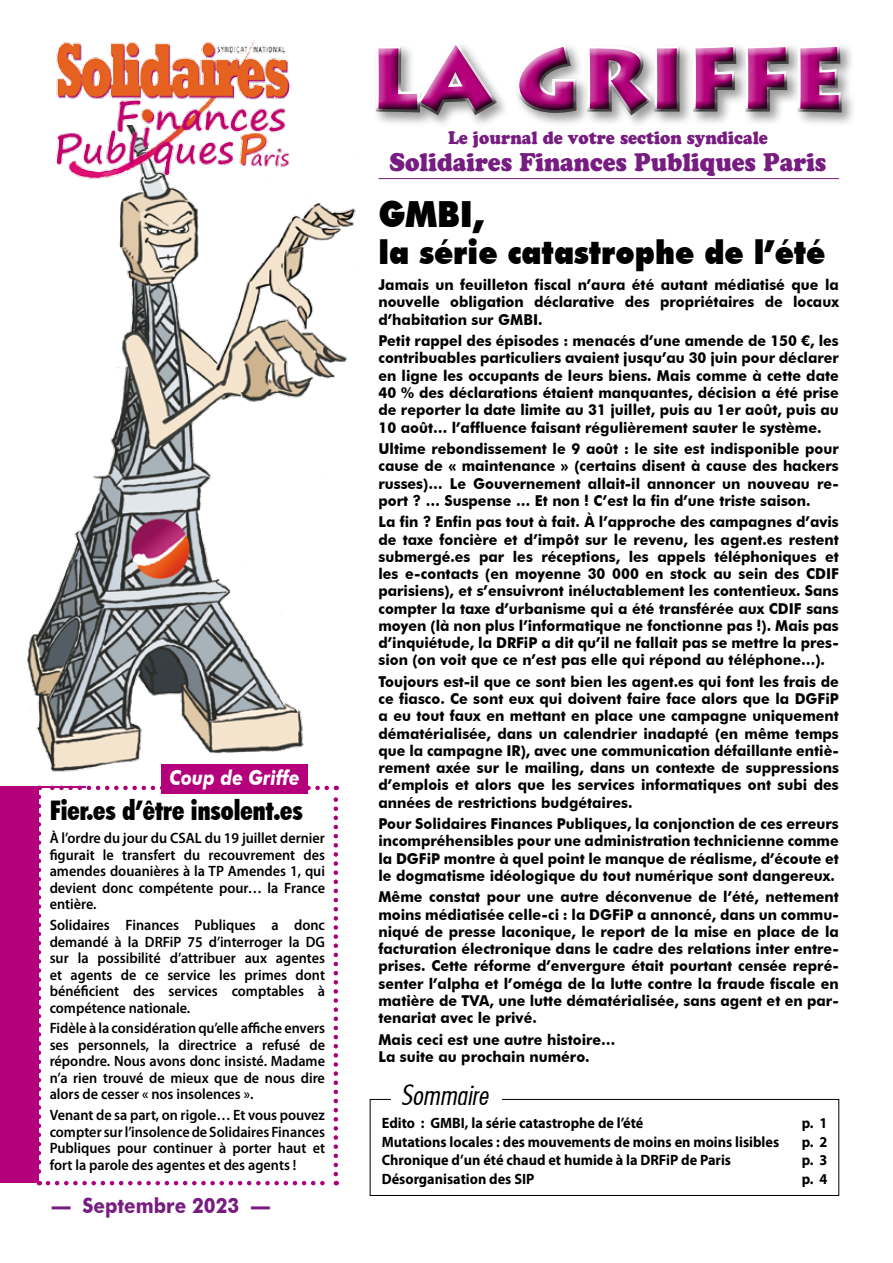
<style>
.page{position:relative;width:893px;height:1263px;background:#fff}
.page>*{position:absolute;margin:0;border:0;box-sizing:border-box;transform-origin:0 0}
.t1{font:900 85.05px "Lithos Pro";letter-spacing:.01em;color:#b5007c}
.t2{font:900 36px "Futura BT";color:#000;scale:.9 1}
.t3{font:900 33px "Futura BT";color:#000;scale:.9 1}
.t4{font:900 condensed 27px "Futura BT";color:#000;scale:.96 1}
.t5{font:27px "Futura Lt Cn BT Italic";color:#000;scale:1.11 1}
.t6{font:25.5px "Cooper Black Std";color:#771c80;scale:.9 1}
.t7{font:700 21px "Futura BT";color:#771c80;scale:.9 1}
.t8{font:italic 700 20.55px "Futura BT";color:#fff;scale:.87 1}
.t9{font:18px "Cooper Black Std";color:#771c80;scale:.9 1}
.t10{font:700 15px/17.2px "Futura BT";color:#000;text-align:justify;scale:.95 1}
.t11{font:600 15px/16.5px "Myriad Pro";color:#000;text-align:justify;scale:.95 1}
.t12{font:700 15px "Myriad Pro";color:#000;scale:.95 1}
</style>
<div class="page">
<div style="left:367px;top:37px;width:485px;height:89px;background:#000;opacity:.75"></div>
<hr style="left:378px;top:178px;width:461px;height:1px;background:#771c80">
<div style="left:370px;top:1099px;width:469px;height:97px;border:1px solid #000"></div>
<div style="left:391px;top:1081px;width:111px;height:29px;background:#fff"></div>
<div style="left:0;top:787px;width:85px;height:396px;background:#b5007c"></div>
<div style="left:162px;top:764px;width:146px;height:30px;background:#b5007c"></div>
<svg style="left:37px;top:786px;width:301px;height:399px"></svg>
<img style="left:27px;top:185px;width:329px;height:593px">
<img style="left:55px;top:40px;width:236px;height:145px">
<h3 class="t8" style="left:170px;top:765px;width:151px">Coup de Griffe</h3>
<h3 class="t4" style="left:50px;top:794px;width:265px">Fier.es d’être insolent.es</h3>
<p class="t11" style="left:50px;top:830px;width:291px">À l’ordre du jour du CSAL du 19 juillet dernier figurait le transfert du recouvrement des amendes douanières à la TP Amendes 1, qui devient donc compétente pour… la France entière.</p>
<p class="t11" style="left:50px;top:916px;width:291px">Solidaires Finances Publiques a donc demandé à la DRFiP 75 d’interroger la DG sur la possibilité d’attribuer aux agentes et agents de ce service les primes dont bénéficient des services comptables à compétence nationale.</p>
<p class="t11" style="left:50px;top:1020px;width:291px">Fidèle à la considération qu’elle affiche envers ses personnels, la directrice a refusé de répondre. Nous avons donc insisté. Madame n’a rien trouvé de mieux que de nous dire alors de cesser « nos insolences ».</p>
<p class="t11" style="left:50px;top:1106px;width:291px">Venant de sa part, on rigole… Et vous pouvez compter sur l’insolence de Solidaires Finances Publiques pour continuer à porter haut et fort la parole des agentes et des agents !</p>
<h3 class="t7" style="left:52px;top:1193px;width:244px">— Septembre 2023 —</h3>
<h1 class="t1" style="left:369px;top:26px;width:477px">LA GRIFFE</h1>
<p class="t9" style="left:448px;top:126px;width:357px">Le journal de votre section syndicale</p>
<h3 class="t6" style="left:390px;top:146px;width:487px">Solidaires Finances Publiques Paris</h3>
<h2 class="t2" style="left:378px;top:193px;width:119px">GMBI,</h2>
<h3 class="t3" style="left:378px;top:233px;width:498px">la série catastrophe de l’été</h3>
<p class="t10" style="left:378px;top:276px;width:486px">Jamais un feuilleton fiscal n’aura été autant médiatisé que la nouvelle obligation déclarative des propriétaires de locaux d’habitation sur GMBI.</p>
<p class="t10" style="left:378px;top:332px;width:486px">Petit rappel des épisodes : menacés d’une amende de 150 €, les contribuables particuliers avaient jusqu’au 30 juin pour déclarer en ligne les occupants de leurs biens. Mais comme à cette date 40 % des déclarations étaient manquantes, décision a été prise de reporter la date limite au 31 juillet, puis au 1er août, puis au 10 août… l’affluence faisant régulièrement sauter le système.</p>
<p class="t10" style="left:378px;top:440px;width:486px">Ultime rebondissement le 9 août : le site est indisponible pour cause de « maintenance » (certains disent à cause des hackers russes)… Le Gouvernement allait-il annoncer un nouveau re&shy;port ? … Suspense … Et non ! C’est la fin d’une triste saison.</p>
<p class="t10" style="left:378px;top:513px;width:486px">La fin ? Enfin pas tout à fait. À l’approche des campagnes d’avis de taxe foncière et d’impôt sur le revenu, les agent.es restent submergé.es par les réceptions, les appels téléphoniques et les e-contacts (en moyenne 30 000 en stock au sein des CDIF parisiens), et s’ensuivront inéluctablement les contentieux. Sans compter la taxe d’urbanisme qui a été transférée aux CDIF sans moyen (là non plus l’informatique ne fonctionne pas !). Mais pas d’inquiétude, la DRFiP a dit qu’il ne fallait pas se mettre la pres&shy;sion (on voit que ce n’est pas elle qui répond au téléphone…).</p>
<p class="t10" style="left:378px;top:673px;width:486px">Toujours est-il que ce sont bien les agent.es qui font les frais de ce fiasco. Ce sont eux qui doivent faire face alors que la DGFiP a eu tout faux en mettant en place une campagne uniquement dématérialisée, dans un calendrier inadapté (en même temps que la campagne IR), avec une communication défaillante entiè&shy;rement axée sur le mailing, dans un contexte de suppressions d’emplois et alors que les services informatiques ont subi des années de restrictions budgétaires.</p>
<p class="t10" style="left:378px;top:815px;width:486px">Pour Solidaires Finances Publiques, la conjonction de ces erreurs incompréhensibles pour une administration technicienne comme la DGFiP montre à quel point le manque de réalisme, d’écoute et le dogmatisme idéologique du tout numérique sont dangereux.</p>
<p class="t10" style="left:378px;top:888px;width:486px">Même constat pour une autre déconvenue de l’été, nettement moins médiatisée celle-ci : la DGFiP a annoncé, dans un commu&shy;niqué de presse laconique, le report de la mise en place de la facturation électronique dans le cadre des relations inter entre&shy;prises. Cette réforme d’envergure était pourtant censée repré&shy;senter l’alpha et l’oméga de la lutte contre la fraude fiscale en matière de TVA, une lutte dématérialisée, sans agent et en par&shy;tenariat avec le privé.</p>
<p class="t10" style="left:378px;top:1030px;width:251px">Mais ceci est une autre histoire…<br>La suite au prochain numéro.</p>
<h3 class="t5" style="left:401px;top:1078px;width:80px">Sommaire</h3>
<p class="t12" style="left:382px;top:1113px;width:277px">Edito : GMBI, la série catastrophe de l’été</p>
<p class="t12" style="left:802px;top:1113px;width:28px">p. 1</p>
<p class="t12" style="left:382px;top:1132px;width:420px">Mutations locales : des mouvements de moins en moins lisibles</p>
<p class="t12" style="left:802px;top:1132px;width:28px">p. 2</p>
<p class="t12" style="left:382px;top:1150px;width:369px">Chronique d’un été chaud et humide à la DRFiP de Paris</p>
<p class="t12" style="left:802px;top:1150px;width:28px">p. 3</p>
<p class="t12" style="left:382px;top:1169px;width:162px">Désorganisation des SIP</p>
<p class="t12" style="left:802px;top:1169px;width:28px">p. 4</p>
</div>
